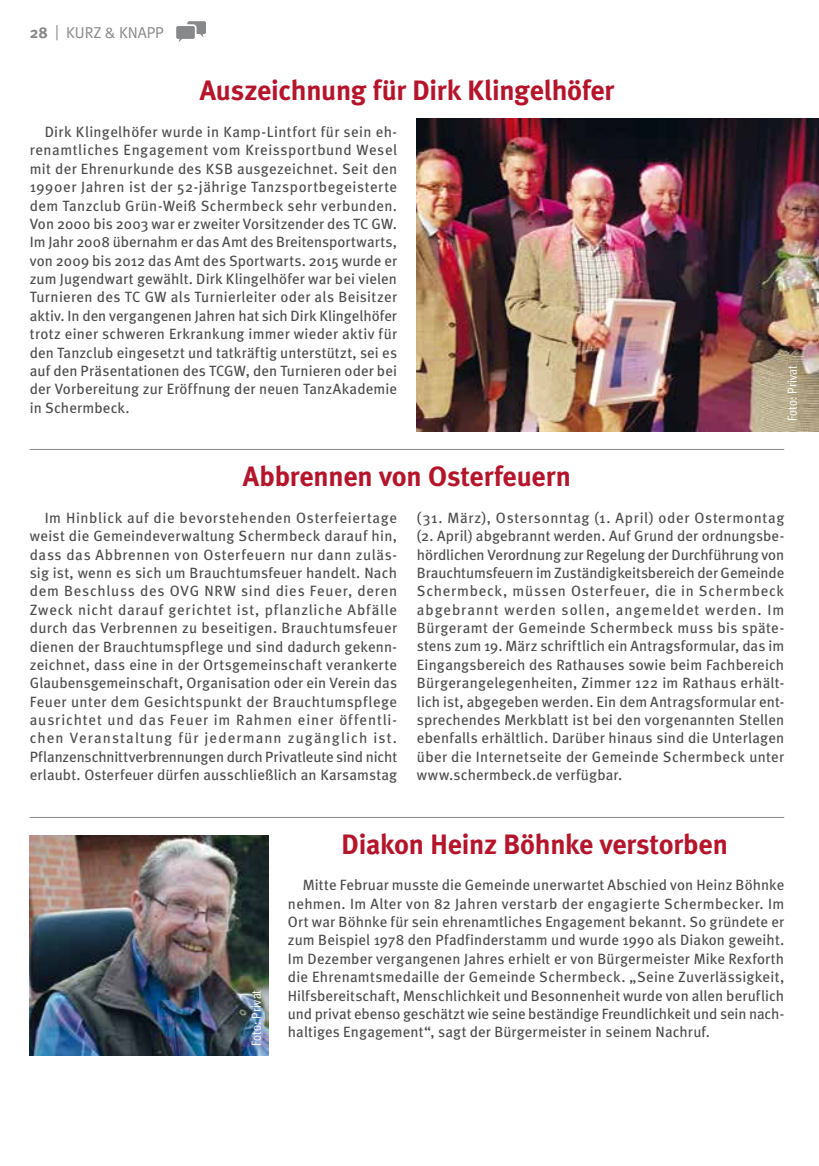
<style>
.page{position:relative;width:819px;height:1166px;background:#fff}
.page>*{position:absolute;margin:0;border:0;box-sizing:border-box;transform-origin:0 0}
.t1{font:700 28px "Meta";letter-spacing:-.005em;color:#b5152b}
.t2{font:15.75px "Meta Normal";color:#87888a}
.t3{font:14.88px/18.4px "Meta";letter-spacing:.01em;color:#4b4b4d;text-align:justify}
.t4{font:13.12px "Meta Cond Normal";letter-spacing:.015em;color:#fff}
.s1{font-family:"Meta";font-weight:700}
</style>
<div class="page">
<svg style="left:176px;top:21px;width:30px;height:21px"></svg>
<img style="left:30px;top:835px;width:238px;height:221px">
<hr style="left:30px;top:449px;width:754px;height:1px;background:#87888a">
<hr style="left:30px;top:817px;width:754px;height:1px;background:#87888a">
<img style="left:417px;top:119px;width:402px;height:312px">
<p class="t2" style="left:30px;top:23px;width:135px"><span class="s1">28</span> | KURZ &amp; KNAPP</p>
<h1 class="t1" style="left:200px;top:73px;width:416px">Auszeichnung für Dirk Klingelhöfer</h1>
<p class="t3" style="left:30px;top:122px;width:369px;text-indent:15px">Dirk Klingelhöfer wurde in Kamp-Lintfort für sein eh&shy;renamtliches Engagement vom Kreissportbund Wesel mit der Ehrenurkunde des KSB ausgezeichnet. Seit den 1990er Jahren ist der 52-jährige Tanzsportbegeisterte dem Tanzclub Grün-Weiß Schermbeck sehr verbunden.<br>Von 2000 bis 2003 war er zweiter Vorsitzender des TC GW.<br>Im Jahr 2008 übernahm er das Amt des Breitensportwarts, von 2009 bis 2012 das Amt des Sportwarts. 2015 wurde er zum Jugendwart gewählt. Dirk Klingelhöfer war bei vielen Turnieren des TC GW als Turnierleiter oder als Beisitzer aktiv. In den vergangenen Jahren hat sich Dirk Klingelhöfer trotz einer schweren Erkrankung immer wieder aktiv für den Tanzclub eingesetzt und tatkräftig unterstützt, sei es auf den Präsentationen des TCGW, den Turnieren oder bei der Vorbereitung zur Eröffnung der neuen TanzAkademie in Schermbeck.</p>
<h1 class="t1" style="left:243px;top:459px;width:329px">Abbrennen von Osterfeuern</h1>
<p class="t4" style="left:784px;top:421px;width:58px;rotate:-90deg">Foto: Privat</p>
<p class="t3" style="left:30px;top:508px;width:369px;text-indent:15px">Im Hinblick auf die bevorstehenden Osterfeiertage weist die Gemeindeverwaltung Schermbeck darauf hin, dass das Abbrennen von Osterfeuern nur dann zuläs&shy;sig ist, wenn es sich um Brauchtumsfeuer handelt. Nach dem Beschluss des OVG NRW sind dies Feuer, deren Zweck nicht darauf gerichtet ist, pflanzliche Abfälle durch das Verbrennen zu beseitigen. Brauchtumsfeuer dienen der Brauchtumspflege und sind dadurch gekenn&shy;zeichnet, dass eine in der Ortsgemeinschaft verankerte Glaubensgemeinschaft, Organisation oder ein Verein das Feuer unter dem Gesichtspunkt der Brauchtumspflege ausrichtet und das Feuer im Rahmen einer öffentli&shy;chen Veranstaltung für jedermann zugänglich ist.<br>Pflanzenschnittverbrennungen durch Privatleute sind nicht erlaubt. Osterfeuer dürfen ausschließlich an Karsamstag</p>
<p class="t3" style="left:417px;top:508px;width:369px">(31. März), Ostersonntag (1. April) oder Ostermontag (2. April) abgebrannt werden. Auf Grund der ordnungsbe&shy;hördlichen Verordnung zur Regelung der Durchführung von Brauchtumsfeuern im Zuständigkeitsbereich der Gemeinde Schermbeck, müssen Osterfeuer, die in Schermbeck abgebrannt werden sollen, angemeldet werden. Im Bürgeramt der Gemeinde Schermbeck muss bis späte&shy;stens zum 19. März schriftlich ein Antragsformular, das im Eingangsbereich des Rathauses sowie beim Fachbereich Bürgerangelegenheiten, Zimmer 122 im Rathaus erhält&shy;lich ist, abgegeben werden. Ein dem Antragsformular ent&shy;sprechendes Merkblatt ist bei den vorgenannten Stellen ebenfalls erhältlich. Darüber hinaus sind die Unterlagen über die Internetseite der Gemeinde Schermbeck unter www.schermbeck.de verfügbar.</p>
<p class="t4" style="left:249px;top:1046px;width:58px;rotate:-90deg">Foto: Privat</p>
<h1 class="t1" style="left:341px;top:826px;width:388px">Diakon Heinz Böhnke verstorben</h1>
<p class="t3" style="left:288px;top:875px;width:498px;text-indent:15px">Mitte Februar musste die Gemeinde unerwartet Abschied von Heinz Böhnke nehmen. Im Alter von 82 Jahren verstarb der engagierte Schermbecker. Im Ort war Böhnke für sein ehrenamtliches Engagement bekannt. So gründete er zum Beispiel 1978 den Pfadfinderstamm und wurde 1990 als Diakon geweiht.<br>Im Dezember vergangenen Jahres erhielt er von Bürgermeister Mike Rexforth die Ehrenamtsmedaille der Gemeinde Schermbeck. „Seine Zuverlässigkeit, Hilfsbereitschaft, Menschlichkeit und Besonnenheit wurde von allen beruflich und privat ebenso geschätzt wie seine beständige Freundlichkeit und sein nach&shy;haltiges Engagement“, sagt der Bürgermeister in seinem Nachruf.</p>
</div>
